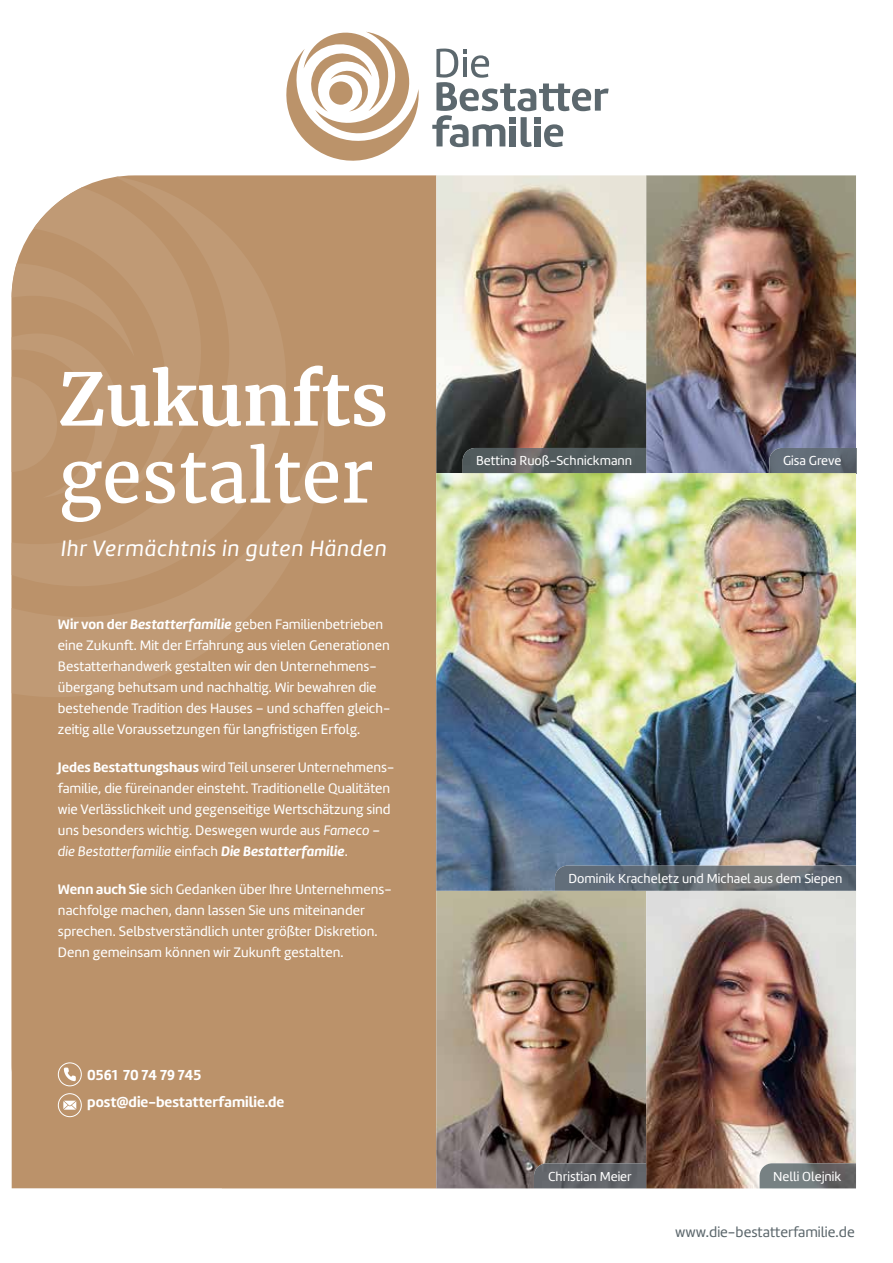
<style>
.page{position:relative;width:893px;height:1263px;background:#fff}
.page>*{position:absolute;margin:0;border:0;box-sizing:border-box;transform-origin:0 0}
.t1{font:72px "Merriweather";color:#fff}
.t2{font:700 72px "Merriweather";color:#fff}
.t3{font:italic 23.1px "Marine";letter-spacing:.03em;color:#fff}
.t4{font:700 15px/27px "Marine";color:#fff}
.t5{font:15px "Marine";color:#5d686d}
.t6{font:14.25px/21px "Marine";color:#fff}
.t7{font:13.5px "Marine";color:#fff}
.s1{font-weight:700}
.s2{font-weight:700;font-style:italic}
.s3{font-style:italic}
</style>
<div class="page">
<div style="left:11px;top:175px;width:425px;height:1013px;background:#bb926a"></div>
<svg style="left:64px;top:1067px;width:12px;height:14px"></svg>
<div style="left:58px;top:1062px;width:24px;height:24px;border:1px solid #fff;border-radius:50%"></div>
<svg style="left:63px;top:1101px;width:13px;height:9px"></svg>
<div style="left:58px;top:1093px;width:24px;height:24px;border:1px solid #fff;border-radius:50%"></div>
<img style="left:436px;top:175px;width:420px;height:1013px">
<img style="left:463px;top:448px;width:183px;height:25px">
<img style="left:555px;top:866px;width:301px;height:25px">
<img style="left:760px;top:1163px;width:96px;height:25px">
<img style="left:534px;top:1163px;width:112px;height:25px">
<img style="left:769px;top:448px;width:87px;height:25px">
<svg style="left:11px;top:175px;width:107px;height:2px"></svg>
<svg style="left:11px;top:177px;width:304px;height:230px;background:#be9872"></svg>
<svg style="left:11px;top:407px;width:315px;height:290px;background:#bd966f"></svg>
<svg style="left:11px;top:179px;width:71px;height:49px"></svg>
<svg style="left:33px;top:187px;width:192px;height:309px;background:#bf9973"></svg>
<svg style="left:11px;top:263px;width:123px;height:235px;background:#bd956e"></svg>
<svg style="left:432px;top:49px;width:177px;height:98px"></svg>
<svg style="left:286px;top:32px;width:133px;height:129px"></svg>
<h1 class="t2" style="left:58px;top:350px;width:331px">Zukunfts</h1>
<h1 class="t1" style="left:58px;top:432px;width:317px">gestalter</h1>
<h2 class="t3" style="left:61px;top:534px;width:327px">Ihr Vermächtnis in guten Händen</h2>
<p class="t6" style="left:58px;top:614px;width:334px"><span class="s1">Wir von der</span> <span class="s2">Bestatterfamilie</span> geben Familienbetrieben eine Zukunft. Mit der Erfahrung aus vielen Generationen Bestatterhandwerk gestalten wir den Unternehmens&shy;übergang behutsam und nachhaltig. Wir bewahren die bestehende Tradition des Hauses – und schaffen gleich&shy;zeitig alle Voraussetzungen für langfristigen Erfolg.</p>
<p class="t6" style="left:58px;top:757px;width:338px"><span class="s1">Jedes Bestattungshaus</span> wird Teil unserer Unternehmens&shy;familie, die füreinander einsteht. Traditionelle Qualitäten wie Verlässlichkeit und gegenseitige Wertschätzung sind uns besonders wichtig. Deswegen wurde aus <span class="s3">Fameco – die Bestatterfamilie</span> einfach <span class="s2">Die Bestatterfamilie</span>.</p>
<p class="t6" style="left:58px;top:879px;width:335px"><span class="s1">Wenn auch Sie</span> sich Gedanken über Ihre Unternehmens&shy;nachfolge machen, dann lassen Sie uns miteinander sprechen. Selbstverständlich unter größter Diskretion.<br>Denn gemeinsam können wir Zukunft gestalten.</p>
<p class="t4" style="left:87px;top:1062px;width:199px">0561 70 74 79 745 post@die-bestatterfamilie.de</p>
<p class="t7" style="left:476px;top:452px;width:158px">Bettina Ruoß-Schnickmann</p>
<p class="t7" style="left:783px;top:452px;width:60px">Gisa Greve</p>
<p class="t7" style="left:568px;top:870px;width:275px">Dominik Kracheletz und Michael aus dem Siepen</p>
<p class="t7" style="left:548px;top:1168px;width:85px">Christian Meier</p>
<p class="t7" style="left:773px;top:1168px;width:70px">Nelli Olejnik</p>
<p class="t5" style="left:675px;top:1223px;width:181px">www.die-bestatterfamilie.de</p>
</div>
